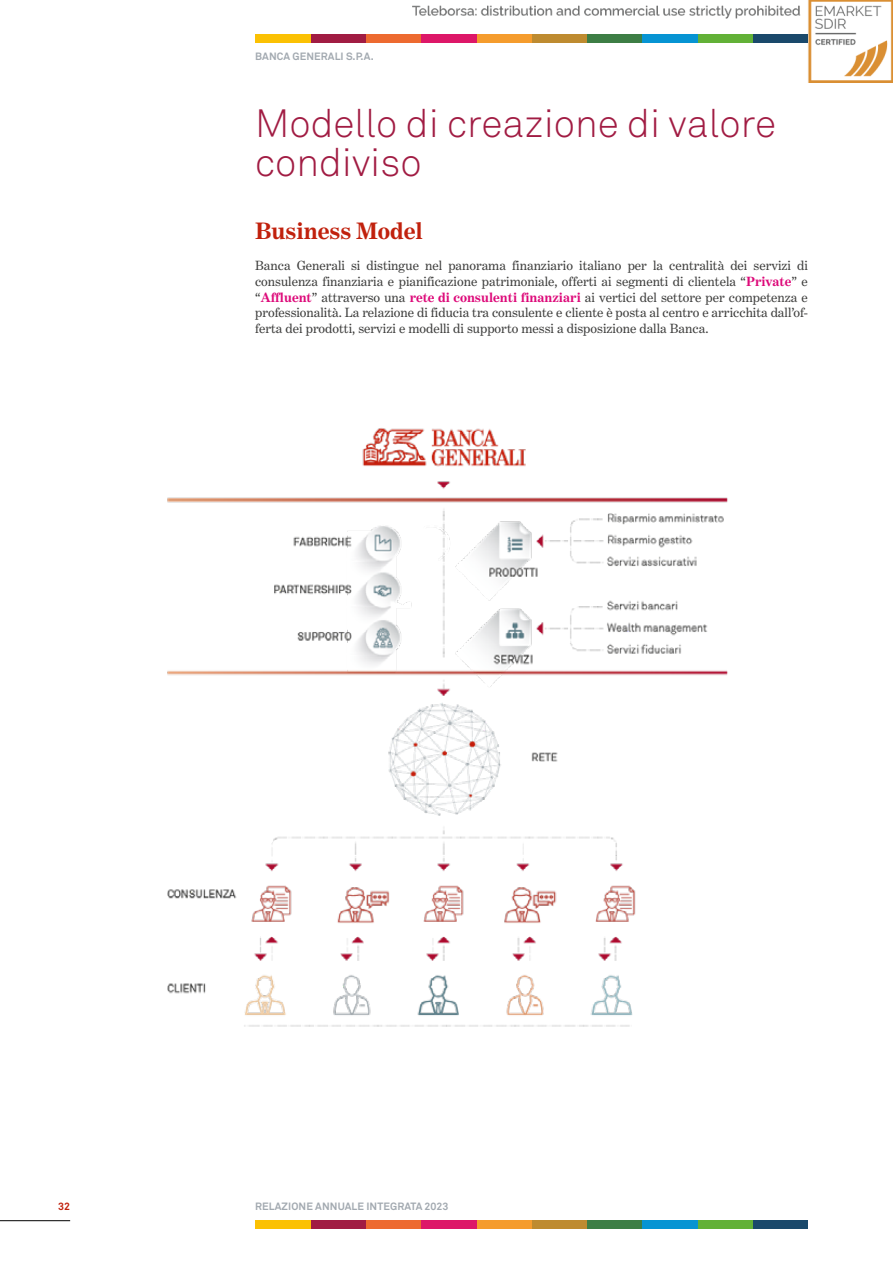
<style>
.page{position:relative;width:893px;height:1263px;background:#fff}
.page>*{position:absolute;margin:0;border:0;box-sizing:border-box;transform-origin:0 0}
.t1{font:300 39px/39px "Akkurat Std";color:#a11c43}
.t2{font:700 24px "Benton Modern";color:#c1210d}
.t3{font:13.5px/15.8px "Benton Modern";color:#3c3c3b;text-align:justify}
.t4{font:700 10.5px "Akkurat Std";letter-spacing:.01em;color:#a2a9b0}
.t5{font:700 10.5px "Akkurat Std";color:#c1210d}
.s1{font-weight:700;color:#dd0979}
</style>
<div class="page">
<hr style="left:0;top:1220px;width:70px;height:1px;background:#000">
<div style="left:753px;top:1220px;width:55px;height:8px;background:#1a496b"></div>
<div style="left:697px;top:1220px;width:56px;height:8px;background:#62b137"></div>
<div style="left:642px;top:1220px;width:55px;height:8px;background:#0694d3"></div>
<div style="left:587px;top:1220px;width:55px;height:8px;background:#3d7e45"></div>
<div style="left:531px;top:1220px;width:56px;height:8px;background:#be8b30"></div>
<div style="left:476px;top:1220px;width:55px;height:8px;background:#f59c2d"></div>
<div style="left:421px;top:1220px;width:55px;height:8px;background:#dd1768"></div>
<div style="left:366px;top:1220px;width:55px;height:8px;background:#ed6a30"></div>
<div style="left:310px;top:1220px;width:56px;height:8px;background:#a11c43"></div>
<div style="left:255px;top:1220px;width:55px;height:8px;background:#fbc103"></div>
<div style="left:366px;top:34px;width:55px;height:9px;background:#ed6a30"></div>
<div style="left:310px;top:34px;width:56px;height:9px;background:#a11c43"></div>
<div style="left:255px;top:34px;width:55px;height:9px;background:#fbc103"></div>
<img style="left:167px;top:428px;width:561px;height:599px">
<img style="left:413px;top:0;width:480px;height:82px">
<p class="t4" style="left:255px;top:50px;width:120px">BANCA GENERALI S.P.A.</p>
<h1 class="t1" style="left:255px;top:104px;width:522px">Modello di creazione di valore condiviso</h1>
<h2 class="t2" style="left:255px;top:217px;width:169px">Business Model</h2>
<p class="t3" style="left:255px;top:258px;width:554px">Banca Generali si distingue nel panorama finanziario italiano per la centralità dei servizi di consulenza finanziaria e pianificazione patrimoniale, offerti ai segmenti di clientela “<span class="s1">Private</span>” e “<span class="s1">Affluent</span>” attraverso una <span class="s1">rete di consulenti finanziari</span> ai vertici del settore per competenza e professionalità. La relazione di fiducia tra consulente e cliente è posta al centro e arricchita dall’of&shy;ferta dei prodotti, servizi e modelli di supporto messi a disposizione dalla Banca.</p>
<p class="t5" style="left:58px;top:1200px;width:13px">32</p>
<p class="t4" style="left:255px;top:1200px;width:195px">RELAZIONE ANNUALE INTEGRATA 2023</p>
</div>
